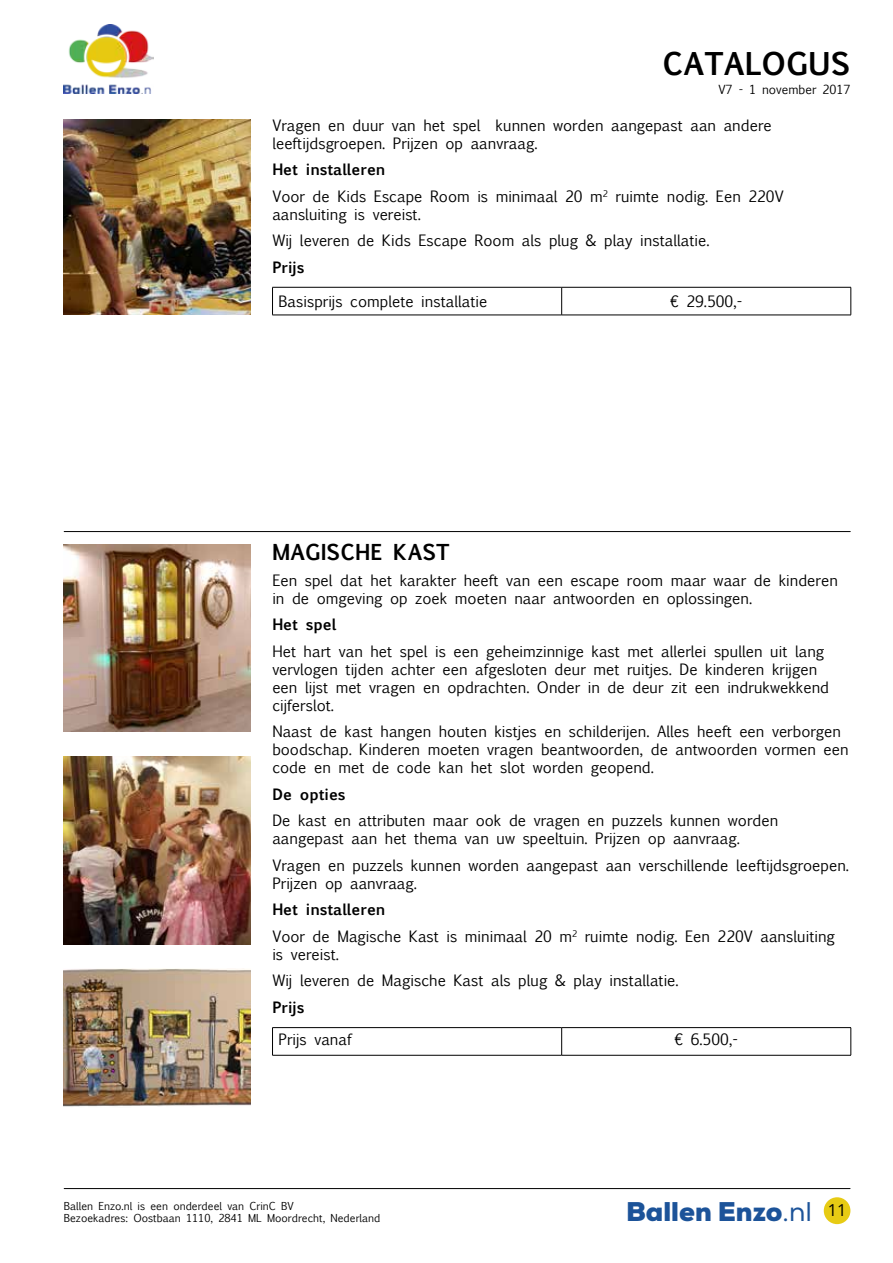
<style>
.page{position:relative;width:893px;height:1263px;background:#fff}
.page>*{position:absolute;margin:0;border:0;box-sizing:border-box;transform-origin:0 0}
.t1{font:700 30px "Euphemia UCAS";color:#000}
.t2{font:900 27px "Nexa";color:#1c5399}
.t3{font:700 21px "Euphemia UCAS";color:#000}
.t4{font:16.5px "Open Sans";color:#000}
.t5{font:15px/18px "Euphemia UCAS";color:#000}
.t6{font:700 15px "Euphemia UCAS";color:#000}
.t7{font:12px "Euphemia UCAS";color:#000}
.t8{font:10.5px/12.6px "Euphemia UCAS";color:#000}
.s1{font-weight:700}
.s2{font-weight:400}
</style>
<div class="page">
<hr style="left:64px;top:1188px;width:786px;height:1px;background:#000">
<div style="left:824px;top:1197px;width:26px;height:27px;background:#e7cb14;border-radius:50%"></div>
<img style="left:64px;top:25px;width:89px;height:69px">
<hr style="left:562px;top:1027px;width:289px;height:1px;background:#000">
<svg style="left:851px;top:1028px;width:1px;height:27px"></svg>
<hr style="left:562px;top:1055px;width:289px;height:1px;background:#000">
<hr style="left:272px;top:1027px;width:290px;height:1px;background:#000">
<svg style="left:272px;top:1028px;width:1px;height:27px"></svg>
<svg style="left:561px;top:1028px;width:1px;height:27px"></svg>
<hr style="left:272px;top:1055px;width:290px;height:1px;background:#000">
<hr style="left:64px;top:531px;width:786px;height:1px;background:#000">
<hr style="left:562px;top:287px;width:289px;height:1px;background:#000">
<svg style="left:851px;top:287px;width:1px;height:28px"></svg>
<hr style="left:562px;top:315px;width:289px;height:1px;background:#000">
<hr style="left:272px;top:287px;width:290px;height:1px;background:#000">
<svg style="left:272px;top:287px;width:1px;height:28px"></svg>
<svg style="left:561px;top:287px;width:1px;height:28px"></svg>
<hr style="left:272px;top:315px;width:290px;height:1px;background:#000">
<img style="left:64px;top:119px;width:187px;height:196px">
<img style="left:64px;top:544px;width:187px;height:187px">
<img style="left:64px;top:968px;width:187px;height:139px">
<img style="left:64px;top:757px;width:187px;height:187px">
<h1 class="t1" style="left:662px;top:42px;width:189px">CATALOGUS</h1>
<p class="t7" style="left:718px;top:80px;width:134px">V7 - 1 november 2017</p>
<p class="t5" style="left:272px;top:116px;width:501px">Vragen en duur van het spel kunnen worden aangepast aan andere leeftijdsgroepen. Prijzen op aanvraag.</p>
<p class="t5" style="left:272px;top:156px;width:513px;line-height:26.5px"><span class="s1">Het installeren<br></span>Voor de Kids Escape Room is minimaal 20 m<sup>2</sup> ruimte nodig. Een 220V</p>
<p class="t5" style="left:272px;top:201px;width:439px;line-height:26.5px">aansluiting is vereist.<br>Wij leveren de Kids Escape Room als plug &amp; play installatie.</p>
<p class="t6" style="left:272px;top:256px;width:33px">Prijs</p>
<p class="t5" style="left:279px;top:292px;width:210px">Basisprijs complete installatie</p>
<p class="t5" style="left:670px;top:292px;width:74px">€ 29.500,-</p>
<h3 class="t3" style="left:272px;top:537px;width:179px">MAGISCHE KAST</h3>
<p class="t5" style="left:272px;top:571px;width:567px">Een spel dat het karakter heeft van een escape room maar waar de kinderen in de omgeving op zoek moeten naar antwoorden en oplossingen.</p>
<p class="t6" style="left:272px;top:613px;width:66px">Het spel</p>
<p class="t5" style="left:272px;top:642px;width:558px">Het hart van het spel is een geheimzinnige kast met allerlei spullen uit lang vervlogen tijden achter een afgesloten deur met ruitjes. De kinderen krijgen een lijst met vragen en opdrachten. Onder in de deur zit een indrukwekkend cijferslot.</p>
<p class="t5" style="left:272px;top:723px;width:578px">Naast de kast hangen houten kistjes en schilderijen. Alles heeft een verborgen boodschap. Kinderen moeten vragen beantwoorden, de antwoorden vormen een code en met de code kan het slot worden geopend.</p>
<p class="t6" style="left:272px;top:783px;width:75px">De opties</p>
<p class="t5" style="left:272px;top:812px;width:507px">De kast en attributen maar ook de vragen en puzzels kunnen worden aangepast aan het thema van uw speeltuin. Prijzen op aanvraag.</p>
<p class="t5" style="left:272px;top:856px;width:578px">Vragen en puzzels kunnen worden aangepast aan verschillende leeftijdsgroepen.<br>Prijzen op aanvraag.</p>
<p class="t5" style="left:272px;top:896px;width:564px;line-height:26.5px"><span class="s1">Het installeren<br></span>Voor de Magische Kast is minimaal 20 m<sup>2</sup> ruimte nodig. Een 220V aansluiting</p>
<p class="t5" style="left:272px;top:941px;width:408px;line-height:26.5px">is vereist.<br>Wij leveren de Magische Kast als plug &amp; play installatie.</p>
<p class="t6" style="left:272px;top:996px;width:33px">Prijs</p>
<p class="t5" style="left:279px;top:1030px;width:75px">Prijs vanaf</p>
<p class="t5" style="left:674px;top:1030px;width:65px">€ 6.500,-</p>
<p class="t8" style="left:64px;top:1199px;width:318px">Ballen Enzo.nl is een onderdeel van CrinC BV<br>Bezoekadres: Oostbaan 1110, 2841 ML Moordrecht, Nederland</p>
<h2 class="t2" style="left:626px;top:1194px;width:187px">Ballen Enzo<span class="s2">.nl</span></h2>
<p class="t4" style="left:828px;top:1199px;width:20px">11</p>
</div>
